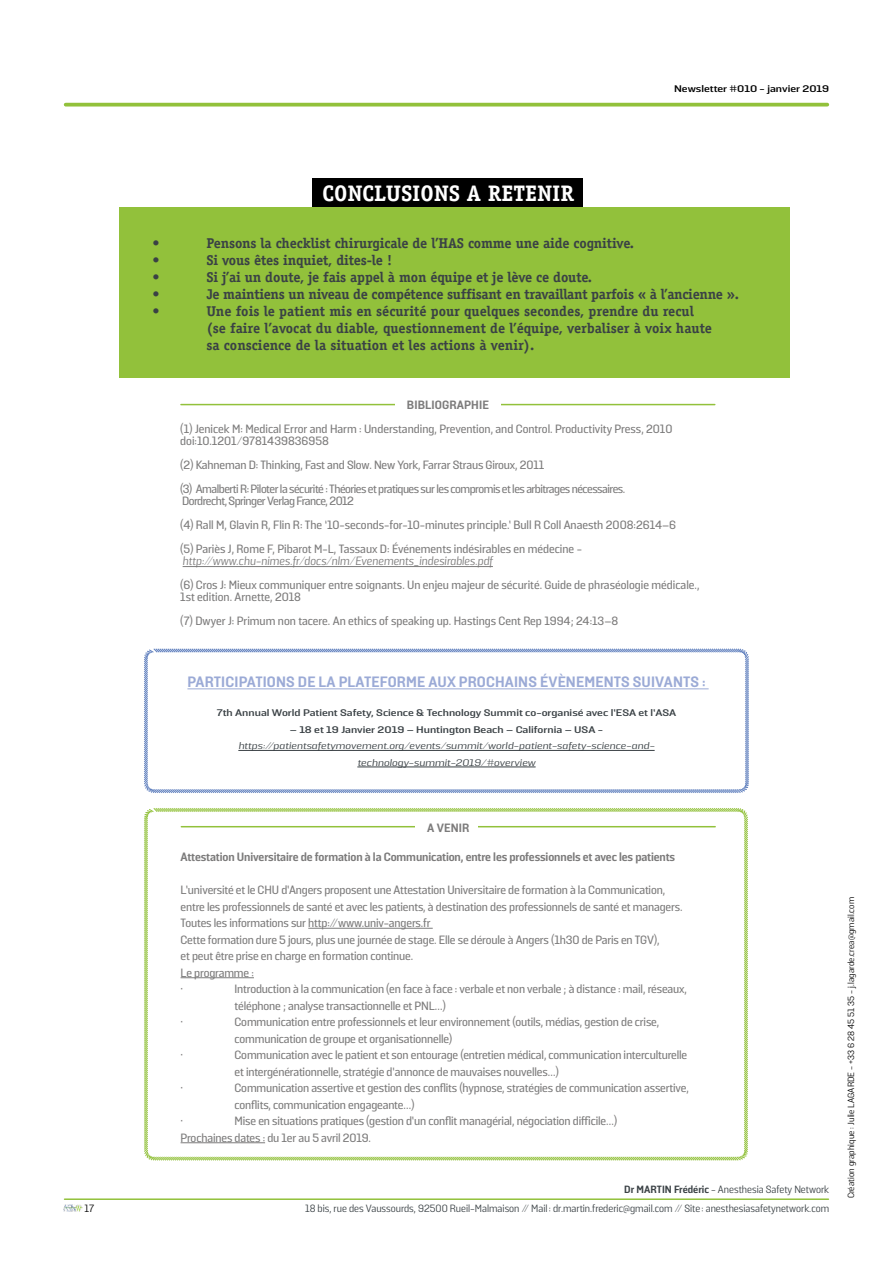
<style>
.page{position:relative;width:893px;height:1263px;background:#fff}
.page>*{position:absolute;margin:0;border:0;box-sizing:border-box;transform-origin:0 0}
.t1{font:700 22.5px "Officina Serif";color:#fff}
.t2{font:800 15px "Solido";letter-spacing:.01em;color:#9baad6}
.t3{font:700 14.25px/17.1px "Officina Serif";letter-spacing:-.01em;color:#3a4145}
.t4{font:500 12px/16.5px "Solido";letter-spacing:-.01em;color:#7c7b7b}
.t5{font:500 12px/24px "Solido";letter-spacing:-.04em;color:#7c7b7b}
.t6{font:800 12px "Solido";letter-spacing:-.01em;color:#7c7b7b}
.t7{font:italic 12px "Solido";color:#7c7b7b}
.t8{font:800 12px "Solido";letter-spacing:.01em;color:#7c7b7b}
.t9{font:10.5px/18.5px "Solido";color:#3a4145;text-align:right}
.t10{font:10.5px "Solido";color:#000}
.t11{font:700 9.6px "Solido";color:#3a4145;scale:1.25 1}
.t12{font:italic 9.6px/16.5px "Solido";color:#3a4145;text-align:center;scale:1.25 1}
.t13{font:700 9.6px "Solido";color:#000;scale:1.25 1}
.t14{font:9px "Solido";letter-spacing:.01em;color:#000}
.s1{font-weight:800}
</style>
<div class="page">
<img style="left:64px;top:1205px;width:18px;height:7px">
<hr style="left:65px;top:1198px;width:763px;height:2px;background:#92c13b">
<hr style="left:181px;top:404px;width:534px;height:1px;background:#92c13b">
<div style="left:395px;top:385px;width:105px;height:26px;background:#fff"></div>
<svg style="left:66px;top:103px;width:761px;height:4px;background:#9fc852"></svg>
<div style="left:312px;top:178px;width:271px;height:29px;background:#000"></div>
<div style="left:119px;top:207px;width:670px;height:170px;background:#92c13b"></div>
<hr style="left:183px;top:566px;width:310px;height:1px;background:#7c7b7b">
<svg style="left:144px;top:648px;width:605px;height:145px"></svg>
<hr style="left:187px;top:688px;width:522px;height:1px;background:#9baad6">
<hr style="left:238px;top:750px;width:417px;height:1px;background:#3a4145">
<hr style="left:357px;top:767px;width:179px;height:1px;background:#3a4145">
<svg style="left:144px;top:808px;width:604px;height:353px"></svg>
<p class="t10" style="left:85px;top:1202px;width:11px">17</p>
<p class="t13" style="left:674px;top:83px;width:125px">Newsletter #010 - janvier 2019</p>
<h1 class="t1" style="left:323px;top:179px;width:253px">CONCLUSIONS A RETENIR</h1>
<p class="t3" style="left:153px;top:234px;width:9px">•</p>
<p class="t3" style="left:206px;top:234px;width:429px">Pensons la checklist chirurgicale de l’HAS comme une aide cognitive.</p>
<p class="t3" style="left:152px;top:251px;width:9px">•</p>
<p class="t3" style="left:206px;top:251px;width:187px">Si vous êtes inquiet, dites-le !</p>
<p class="t3" style="left:152px;top:268px;width:9px">•</p>
<p class="t3" style="left:206px;top:268px;width:387px">Si j’ai un doute, je fais appel à mon équipe et je lève ce doute.</p>
<p class="t3" style="left:152px;top:285px;width:9px">•</p>
<p class="t3" style="left:206px;top:285px;width:534px">Je maintiens un niveau de compétence suffisant en travaillant parfois « à l’ancienne ».</p>
<p class="t3" style="left:152px;top:302px;width:9px">•</p>
<p class="t3" style="left:206px;top:302px;width:507px">Une fois le patient mis en sécurité pour quelques secondes, prendre du recul (se faire l’avocat du diable, questionnement de l’équipe, verbaliser à voix haute sa conscience de la situation et les actions à venir).</p>
<p class="t8" style="left:407px;top:398px;width:83px">BIBLIOGRAPHIE</p>
<p class="t4" style="left:180px;top:424px;width:494px;line-height:12px">(1) Jenicek M: Medical Error and Harm : Understanding, Prevention, and Control. Productivity Press, 2010 doi:10.1201/9781439836958</p>
<p class="t5" style="left:180px;top:454px;width:447px">(2) Kahneman D: Thinking, Fast and Slow. New York, Farrar Straus Giroux, 2011<br>(3) Amalberti R: Piloter la sécurité : Théories et pratiques sur les compromis et les arbitrages nécessaires.</p>
<p class="t4" style="left:180px;top:490px;width:497px;line-height:24px">Dordrecht, Springer Verlag France, 2012<br>(4) Rall M, Glavin R, Flin R: The ‘10-seconds-for-10-minutes principle.’ Bull R Coll Anaesth 2008:2614–6 (5) Pariès J, Rome F, Pibarot M-L, Tassaux D: Événements indésirables en médecine -</p>
<p class="t7" style="left:183px;top:554px;width:312px">http://www.chu-nimes.fr/docs/nlm/Evenements_indesirables.pdf</p>
<p class="t4" style="left:180px;top:580px;width:521px;line-height:12px">(6) Cros J: Mieux communiquer entre soignants. Un enjeu majeur de sécurité. Guide de phraséologie médicale.,<br>1st edition. Arnette, 2018</p>
<p class="t4" style="left:180px;top:613px;width:440px">(7) Dwyer J: Primum non tacere. An ethics of speaking up. Hastings Cent Rep 1994; 24:13–8</p>
<p class="t2" style="left:187px;top:673px;width:520px">PARTICIPATIONS DE LA PLATEFORME AUX PROCHAINS ÉVÈNEMENTS SUIVANTS :</p>
<p class="t11" style="left:217px;top:708px;width:369px">7th Annual World Patient Safety, Science &amp; Technology Summit co-organisé avec l’ESA et l’ASA</p>
<p class="t11" style="left:290px;top:724px;width:252px">– 18 et 19 Janvier 2019 – Huntington Beach – California – USA -</p>
<p class="t12" style="left:238px;top:738px;width:335px">https://patientsafetymovement.org/events/summit/world-patient-safety-science-and&shy;technology-summit-2019/#overview</p>
<p class="t6" style="left:427px;top:821px;width:44px">A VENIR</p>
<p class="t6" style="left:181px;top:850px;width:496px">Attestation Universitaire de formation à la Communication, entre les professionnels et avec les patients</p>
<p class="t4" style="left:181px;top:882px;width:503px">L’université et le CHU d’Angers proposent une Attestation Universitaire de formation à la Communication, entre les professionnels de santé et avec les patients, à destination des professionnels de santé et managers.<br>Toutes les informations sur http://www.univ-angers.fr<br>Cette formation dure 5 jours, plus une journée de stage. Elle se déroule à Angers (1h30 de Paris en TGV),<br>et peut être prise en charge en formation continue.<br>Le programme :<br>•</p>
<p class="t4" style="left:235px;top:981px;width:454px">Introduction à la communication (en face à face : verbale et non verbale ; à distance : mail, réseaux, téléphone ; analyse transactionnelle et PNL…)</p>
<p class="t4" style="left:181px;top:1014px;width:4px">•</p>
<p class="t4" style="left:235px;top:1014px;width:426px">Communication entre professionnels et leur environnement (outils, médias, gestion de crise, communication de groupe et organisationnelle)</p>
<p class="t4" style="left:181px;top:1047px;width:4px">•</p>
<p class="t4" style="left:235px;top:1047px;width:454px">Communication avec le patient et son entourage (entretien médical, communication interculturelle et intergénérationnelle, stratégie d’annonce de mauvaises nouvelles…)</p>
<p class="t4" style="left:181px;top:1080px;width:4px">•</p>
<p class="t4" style="left:235px;top:1080px;width:456px">Communication assertive et gestion des conflits (hypnose, stratégies de communication assertive, conflits, communication engageante…)</p>
<p class="t4" style="left:181px;top:1113px;width:4px">•</p>
<p class="t4" style="left:181px;top:1113px;width:438px;text-indent:54px">Mise en situations pratiques (gestion d’un conflit managérial, négociation difficile…)<br>Prochaines dates : du 1er au 5 avril 2019.</p>
<p class="t9" style="left:305px;top:1181px;width:526px"><span class="s1">Dr MARTIN Frédéric</span> - Anesthesia Safety Network<br>18 bis, rue des Vaussourds, 92500 Rueil-Malmaison // Mail : dr.martin.frederic@gmail.com // Site : anesthesiasafetynetwork.com</p>
<p class="t14" style="left:846px;top:1198px;width:303px;rotate:-90deg">Création graphique : Julie LAGARDE - +33 6 28 45 51 35 - j.lagarde.crea@gmail.com</p>
</div>
